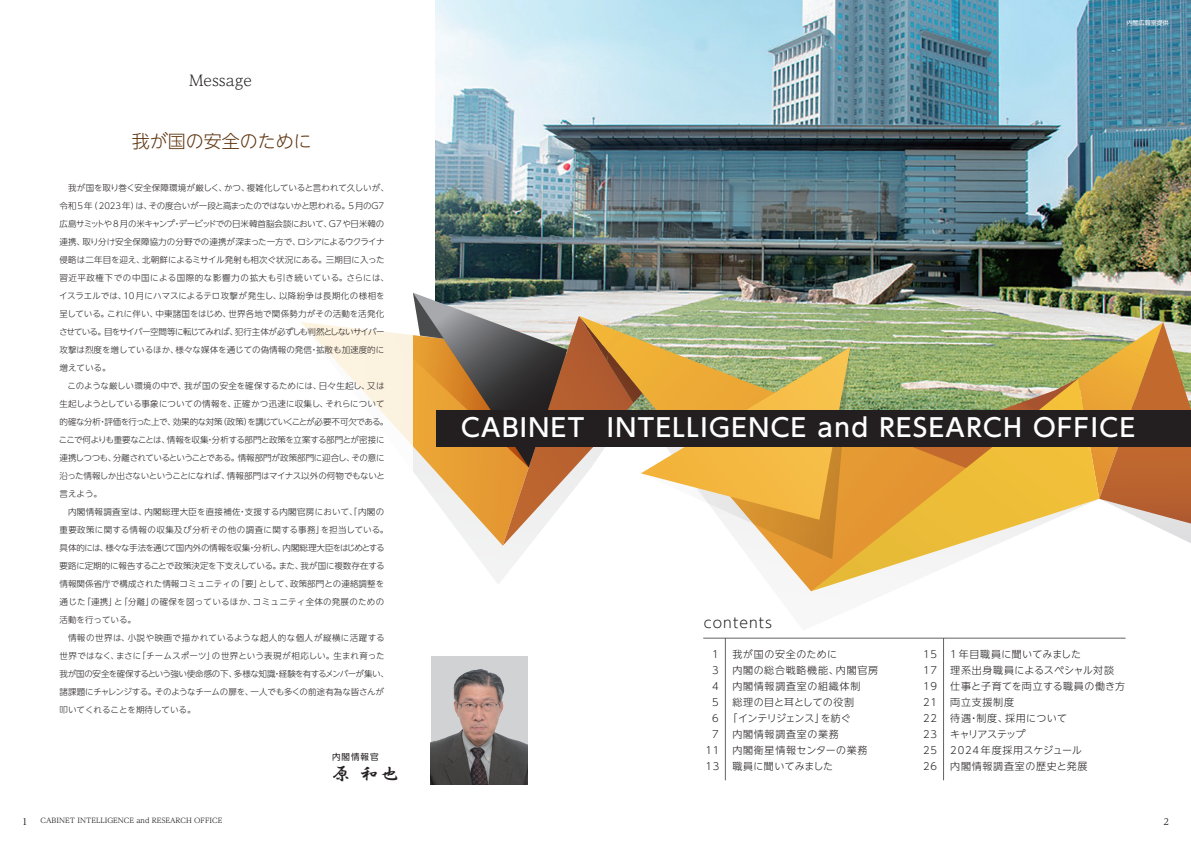
<style>
.page{position:relative;width:1191px;height:842px;background:#fff}
.page>*{position:absolute;margin:0;border:0;box-sizing:border-box;transform-origin:0 0}
.t1{font:500 25px "UD Shin Go NT Pro";letter-spacing:.06em;color:#fff}
.t2{font:300 18px "UD Shin Go NT Pro";color:#603711}
.t3{font:18px "HGP Gyoshotai";color:#231f20}
.t4{font:300 15px "UD Reimin Pro";color:#231f20}
.t5{font:300 14px "UD Shin Go NT Pro";letter-spacing:.075em;color:#231f20}
.t6{font:300 10px "UD Shin Go NT Pro";letter-spacing:.06em;color:#231f20}
.t7{font:300 10px "UD Shin Go NT Pro";letter-spacing:.035em;color:#231f20}
.t8{font:300 10px/16px "UD Shin Go NT Pro";letter-spacing:-.005em;color:#231f20}
.t9{font:300 10px "UD Shin Go NT Pro";letter-spacing:.03em;color:#231f20}
.t10{font:300 10px "UD Shin Go NT Pro";letter-spacing:-.075em;color:#231f20}
.t11{font:9px "UD Reimin Pro";color:#231f20}
.t12{font:300 8.5px/18px "UD Shin Go NT Pro";color:#231f20}
.t13{font:300 8.5px/18px "UD Shin Go NT Pro";letter-spacing:-.03em;color:#231f20}
.t14{font:8.5px "UD Shin Go NT Pro";letter-spacing:.12em;color:#231f20}
.t15{font:7px "UD Reimin Pro";color:#231f20}
.t16{font:6px "UD Shin Go NT Pro";color:#fff}
</style>
<div class="page">
<img style="left:435px;top:0;width:756px;height:322px">
<svg style="left:850px;top:316px;width:141px;height:62px"></svg>
<svg style="left:783px;top:559px;width:29px;height:33px"></svg>
<svg style="left:470px;top:546px;width:58px;height:38px"></svg>
<svg style="left:811px;top:378px;width:135px;height:213px"></svg>
<svg style="left:746px;top:546px;width:104px;height:13px"></svg>
<svg style="left:413px;top:293px;width:437px;height:253px"></svg>
<svg style="left:903px;top:322px;width:288px;height:244px"></svg>
<img style="left:431px;top:656px;width:96px;height:128px">
<hr style="left:703px;top:638px;width:422px;height:1px;background:#636366">
<hr style="left:943px;top:638px;width:1px;height:142px;background:#636366">
<hr style="left:725px;top:638px;width:1px;height:142px;background:#636366">
<div style="left:437px;top:410px;width:754px;height:36px;background:#231f20"></div>
<h3 class="t4" style="left:189px;top:68px;width:64px">Message</h3>
<h2 class="t2" style="left:132px;top:127px;width:181px">我が国の安全のために</h2>
<p class="t12" style="left:59px;top:178px;width:331px;text-indent:9px">我が国を取り巻く安全保障環境が厳しく、かつ、複雑化していると言われて久しいが、令和 5 年（ 2023 年）は、その度合いが一段と高まったのではないかと思われる。5 月のG7広島サミットや8 月の米キャンプ・デービッドでの日米韓首脳会談において、G7や日米韓の連携、取り分け安全保障協力の分野での連携が深まった一方で、ロシアによるウクライナ侵略は二年目を迎え、北朝鮮によるミサイル発射も相次ぐ状況にある。三期目に入った習近平政権下での中国による国際的な影響力の拡大も引き続いている。さらには、イスラエルでは、10月にハマスによるテロ攻撃が発生し、以降紛争は長期化の様相を呈している。これに伴い、中東諸国をはじめ、世界各地で関係勢力がその活動を活発化させている。目をサイバー空間等に転じてみれば、犯行主体が必ずしも判然としないサイバー攻撃は烈度を増しているほか、様々な媒体を通じての偽情報の発信・拡散も加速度的に増えている。</p>
<p class="t13" style="left:59px;top:377px;width:331px;text-indent:9px">このような厳しい環境の中で、我が国の安全を確保するためには、日々生起し、又は生起しようとしている事象についての情報を、正確かつ迅速に収集し、それらについて的確な分析・評価を行った上で、効果的な対策（政策）を講じていくことが必要不可欠である。ここで何よりも重要なことは、情報を収集・分析する部門と政策を立案する部門とが密接に連携しつつも、分離されているということである。情報部門が政策部門に迎合し、その意に沿った情報しか出さないということになれば、情報部門はマイナス以外の何物でもないと言えよう。</p>
<p class="t12" style="left:60px;top:503px;width:330px;text-indent:8px">内閣情報調査室は、内閣総理大臣を直接補佐・支援する内閣官房において、「内閣の重要政策に関する情報の収集及び分析その他の調査に関する事務」を担当している。具体的には、様々な手法を通じて国内外の情報を収集・分析し、内閣総理大臣をはじめとする要路に定期的に報告することで政策決定を下支えしている。また、我が国に複数存在する情報関係省庁で構成された情報コミュニティの「要」として、政策部門との連絡調整を通じた「連携」と「分離」の確保を図っているほか、コミュニティ全体の発展のための活動を行っている。</p>
<p class="t12" style="left:60px;top:629px;width:331px;text-indent:8px">情報の世界は、小説や映画で描かれているような超人的な個人が縦横に活躍する世界ではなく、まさに「チームスポーツ」の世界という表現が相応しい。生まれ育った我が国の安全を確保するという強い使命感の下、多様な知識・経験を有するメンバーが集い、諸課題にチャレンジする。そのようなチームの扉を、一人でも多くの前途有為な皆さんが叩いてくれることを期待している。</p>
<p class="t14" style="left:332px;top:750px;width:48px">内閣情報官</p>
<h2 class="t3" style="left:332px;top:764px;width:68px">原 和也</h2>
<p class="t16" style="left:1126px;top:18px;width:43px">内閣広報室提供</p>
<h1 class="t1" style="left:461px;top:408px;width:675px">CABINET INTELLIGENCE and RESEARCH OFFICE</h1>
<h3 class="t5" style="left:704px;top:611px;width:70px">contents</h3>
<p class="t6" style="left:712px;top:646px;width:8px">1</p>
<p class="t6" style="left:732px;top:646px;width:106px">我が国の安全のために</p>
<p class="t6" style="left:712px;top:662px;width:8px">3</p>
<p class="t6" style="left:732px;top:662px;width:147px">内閣の総合戦略機能、内閣官房</p>
<p class="t6" style="left:712px;top:678px;width:8px">4</p>
<p class="t6" style="left:732px;top:678px;width:129px">内閣情報調査室の組織体制</p>
<p class="t6" style="left:712px;top:694px;width:8px">5</p>
<p class="t8" style="left:712px;top:694px;width:144px;text-indent:20px">総理の目と耳としての役割<br>6 「インテリジェンス」を紡ぐ<br>7</p>
<p class="t6" style="left:732px;top:726px;width:108px">内閣情報調査室の業務</p>
<p class="t6" style="left:705px;top:742px;width:15px">11</p>
<p class="t6" style="left:732px;top:742px;width:137px">内閣衛星情報センターの業務</p>
<p class="t6" style="left:705px;top:758px;width:15px">13</p>
<p class="t9" style="left:732px;top:758px;width:102px">職員に聞いてみました</p>
<p class="t6" style="left:923px;top:646px;width:15px">15</p>
<p class="t7" style="left:950px;top:646px;width:132px">1 年目職員に聞いてみました</p>
<p class="t6" style="left:923px;top:662px;width:15px">17</p>
<p class="t7" style="left:950px;top:662px;width:165px">理系出身職員によるスペシャル対談</p>
<p class="t6" style="left:923px;top:678px;width:15px">19</p>
<p class="t9" style="left:950px;top:678px;width:176px">仕事と子育てを両立する職員の働き方</p>
<p class="t6" style="left:923px;top:694px;width:15px">21</p>
<p class="t6" style="left:950px;top:694px;width:65px">両立支援制度</p>
<p class="t6" style="left:923px;top:710px;width:15px">22</p>
<p class="t7" style="left:950px;top:710px;width:118px">待遇・制度、採用について</p>
<p class="t6" style="left:923px;top:726px;width:15px">23</p>
<p class="t10" style="left:950px;top:726px;width:77px">キャリアステップ</p>
<p class="t6" style="left:923px;top:742px;width:15px">25</p>
<p class="t6" style="left:950px;top:742px;width:133px">2024 年度採用スケジュール</p>
<p class="t6" style="left:923px;top:758px;width:15px">26</p>
<p class="t6" style="left:950px;top:758px;width:139px">内閣情報調査室の歴史と発展</p>
<p class="t11" style="left:22px;top:814px;width:7px">1</p>
<p class="t15" style="left:41px;top:815px;width:183px">CABINET INTELLIGENCE and RESEARCH OFFICE</p>
<p class="t11" style="left:1163px;top:814px;width:7px">2</p>
</div>
